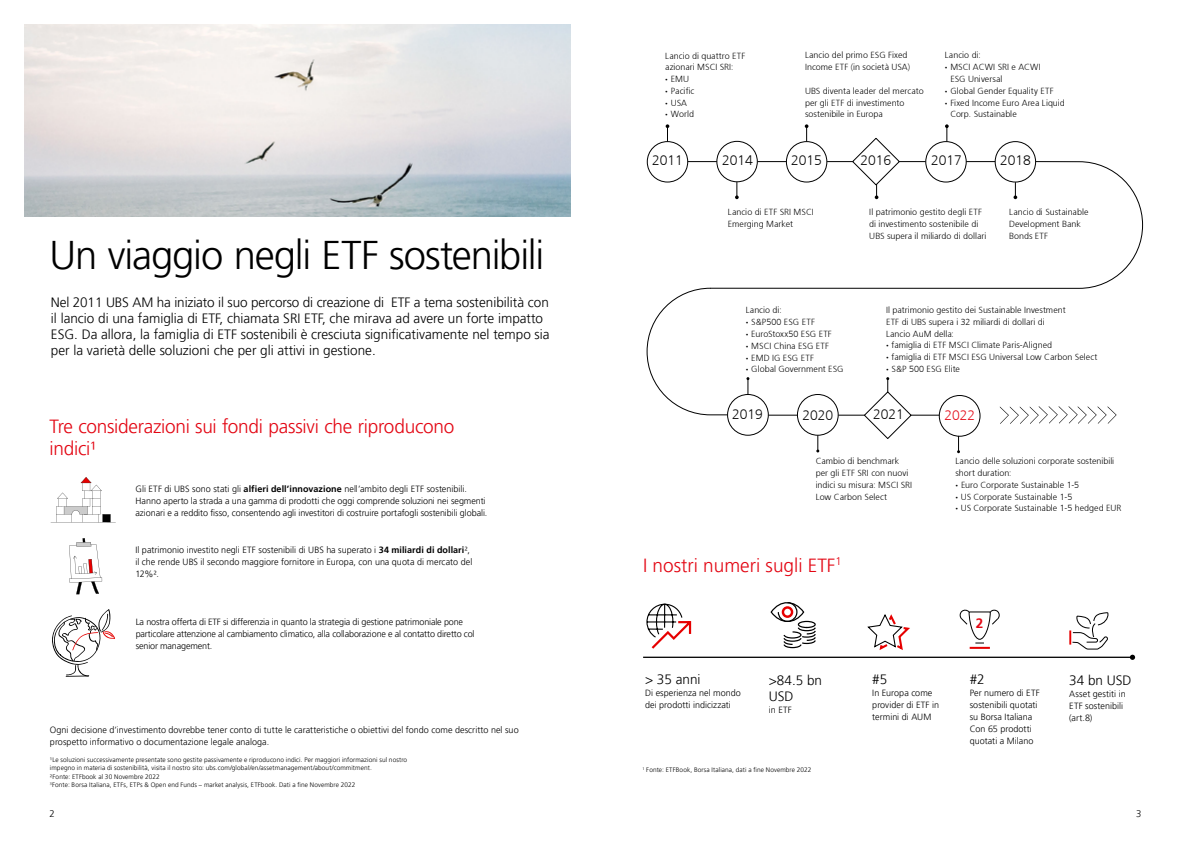
<style>
.page{position:relative;width:1191px;height:842px;background:#fff}
.page>*{position:absolute;margin:0;border:0;box-sizing:border-box;transform-origin:0 0}
.t1{font:300 40px "Frutiger 45";letter-spacing:-.03em;color:#000}
.t2{font:300 19px/22px "Frutiger 45";letter-spacing:-.01em;color:#e30613}
.t3{font:300 13.7px "Frutiger 45";color:#000}
.t4{font:300 13.7px "Frutiger 45";color:#e30613}
.t5{font:300 13.5px/16px "Frutiger 45";color:#000}
.t6{font:300 13.5px "Frutiger 45";color:#e30613}
.t7{font:300 9.5px "Frutiger 45";color:#000}
.t8{font:300 9px/12px "Frutiger 45";color:#000}
.t9{font:300 8.8px/11.8px "Frutiger 45";letter-spacing:.005em;color:#000}
.t10{font:300 6.5px/8.5px "Frutiger 45";letter-spacing:.015em;color:#000}
.s1{font-style:inherit}
.s2{font-family:"Frutiger 55 Roman";font-weight:700}
</style>
<div class="page">
<svg style="left:56px;top:477px;width:55px;height:45px"></svg>
<svg style="left:69px;top:538px;width:33px;height:56px"></svg>
<svg style="left:52px;top:609px;width:63px;height:68px"></svg>
<img style="left:25px;top:25px;width:545px;height:192px">
<hr style="left:643px;top:657px;width:489px;height:1px;background:#000">
<svg style="left:1129px;top:655px;width:6px;height:5px"></svg>
<svg style="left:867px;top:614px;width:43px;height:36px"></svg>
<svg style="left:646px;top:603px;width:46px;height:46px"></svg>
<svg style="left:1069px;top:612px;width:39px;height:38px"></svg>
<hr style="left:969px;top:647px;width:21px;height:2px;background:#e60000">
<svg style="left:959px;top:610px;width:41px;height:33px"></svg>
<svg style="left:770px;top:602px;width:46px;height:47px"></svg>
<div style="left:975px;top:616px;width:9px;height:17px;background:#fff"></div>
<svg style="left:768px;top:415px;width:29px;height:1px"></svg>
<hr style="left:908px;top:415px;width:32px;height:1px;background:#000">
<div style="left:647px;top:141px;width:41px;height:41px;border:1px solid #000;border-radius:50%"></div>
<div style="left:716px;top:141px;width:41px;height:41px;border:1px solid #000;border-radius:50%"></div>
<div style="left:797px;top:394px;width:41px;height:41px;border:1px solid #000;border-radius:50%"></div>
<svg style="left:816px;top:435px;width:3px;height:17px"></svg>
<svg style="left:646px;top:161px;width:497px;height:254px"></svg>
<div style="left:939px;top:395px;width:41px;height:41px;background:#fff;border-radius:50%"></div>
<div style="left:939px;top:395px;width:41px;height:41px;border:1px solid #000;border-radius:50%"></div>
<svg style="left:957px;top:436px;width:3px;height:17px"></svg>
<svg style="left:999px;top:406px;width:117px;height:18px"></svg>
<svg style="left:665px;top:124px;width:4px;height:17px"></svg>
<div style="left:786px;top:142px;width:41px;height:40px;background:#fff;border-radius:50%"></div>
<div style="left:786px;top:141px;width:41px;height:41px;border:1px solid #000;border-radius:50%"></div>
<div style="left:925px;top:142px;width:41px;height:40px;background:#fff;border-radius:50%"></div>
<div style="left:925px;top:141px;width:41px;height:41px;border:1px solid #000;border-radius:50%"></div>
<div style="left:995px;top:142px;width:40px;height:40px;background:#fff;border-radius:50%"></div>
<div style="left:995px;top:141px;width:40px;height:41px;border:1px solid #000;border-radius:50%"></div>
<svg style="left:1013px;top:182px;width:4px;height:17px"></svg>
<svg style="left:735px;top:182px;width:3px;height:17px"></svg>
<svg style="left:945px;top:124px;width:3px;height:17px"></svg>
<svg style="left:804px;top:124px;width:4px;height:17px"></svg>
<div style="left:727px;top:394px;width:41px;height:41px;background:#fff;border-radius:50%"></div>
<div style="left:727px;top:394px;width:41px;height:41px;border:1px solid #000;border-radius:50%"></div>
<svg style="left:746px;top:377px;width:3px;height:17px"></svg>
<svg style="left:838px;top:377px;width:73px;height:62px"></svg>
<svg style="left:827px;top:138px;width:98px;height:61px"></svg>
<h1 class="t1" style="left:50px;top:232px;width:496px">Un viaggio negli ETF sostenibili</h1>
<p class="t5" style="left:51px;top:294px;width:500px">Nel 2011 UBS AM ha iniziato il suo percorso di creazione di ETF a tema sostenibilità con il lancio di una famiglia di ETF, chiamata SRI ETF, che mirava ad avere un forte impatto ESG. Da allora, la famiglia di ETF sostenibili è cresciuta significativamente nel tempo sia per la varietà delle soluzioni che per gli attivi in gestione.</p>
<h2 class="t2" style="left:50px;top:416px;width:406px">Tre considerazioni sui fondi passivi che riproducono indici¹</h2>
<p class="t8" style="left:135px;top:482px;width:353px">Gli ETF di UBS sono stati gli <span class="s1">alfieri dell’innovazione</span> nell’ambito degli ETF sostenibili.<br>Hanno aperto la strada a una gamma di prodotti che oggi comprende soluzioni nei segmenti azionari e a reddito fisso, consentendo agli investitori di costruire portafogli sostenibili globali.</p>
<p class="t8" style="left:135px;top:543px;width:338px">Il patrimonio investito negli ETF sostenibili di UBS ha superato i <span class="s1">34 miliardi di dollari</span>², il che rende UBS il secondo maggiore fornitore in Europa, con una quota di mercato del<br>12%².</p>
<p class="t8" style="left:136px;top:615px;width:340px">La nostra offerta di ETF si differenzia in quanto la strategia di gestione patrimoniale pone particolare attenzione al cambiamento climatico, alla collaborazione e al contatto diretto col senior management.</p>
<p class="t8" style="left:50px;top:724px;width:470px">Ogni decisione d’investimento dovrebbe tener conto di tutte le caratteristiche o obiettivi del fondo come descritto nel suo prospetto informativo o documentazione legale analoga.</p>
<p class="t10" style="left:50px;top:755px;width:359px">¹Le soluzioni successivamente presentate sono gestite passivamente e riproducono indici. Per maggiori informazioni sul nostro impegno in materia di sostenibilità, visita il nostro sito: ubs.com/global/en/assetmanagement/about/commitment.<br>²Fonte: ETFbook al 30 Novembre 2022<br><sup>3</sup>Fonte: Borsa Italiana, ETFs, ETPs &amp; Open end Funds – market analysis, ETFbook. Dati a fine Novembre 2022</p>
<p class="t7" style="left:50px;top:808px;width:7px">2</p>
<p class="t9" style="left:665px;top:49px;width:82px">Lancio di quattro ETF azionari MSCI SRI:<br><span class="s2">∙</span> EMU<br><span class="s2">∙</span> Pacific<br><span class="s2">∙</span> USA<br><span class="s2">∙</span> World</p>
<p class="t9" style="left:805px;top:49px;width:107px">Lancio del primo ESG Fixed<br>Income ETF (in società USA)</p>
<p class="t9" style="left:805px;top:85px;width:120px">UBS diventa leader del mercato per gli ETF di investimento sostenibile in Europa</p>
<p class="t9" style="left:944px;top:49px;width:38px">Lancio di:</p>
<p class="t9" style="left:944px;top:61px;width:97px"><span class="s2">∙</span> MSCI ACWI SRI e ACWI</p>
<p class="t9" style="left:950px;top:73px;width:54px">ESG Universal</p>
<p class="t9" style="left:944px;top:85px;width:110px"><span class="s2">∙</span> Global Gender Equality ETF</p>
<p class="t9" style="left:944px;top:97px;width:121px"><span class="s2">∙</span> Fixed Income Euro Area Liquid</p>
<p class="t9" style="left:950px;top:108px;width:68px">Corp. Sustainable</p>
<h3 class="t3" style="left:860px;top:152px;width:32px">2016</h3>
<h3 class="t3" style="left:652px;top:152px;width:32px">2011</h3>
<h3 class="t3" style="left:722px;top:152px;width:32px">2014</h3>
<h3 class="t3" style="left:791px;top:152px;width:32px">2015</h3>
<h3 class="t3" style="left:931px;top:152px;width:32px">2017</h3>
<h3 class="t3" style="left:1000px;top:152px;width:32px">2018</h3>
<p class="t9" style="left:728px;top:206px;width:87px">Lancio di ETF SRI MSCI<br>Emerging Market</p>
<p class="t9" style="left:869px;top:206px;width:119px">Il patrimonio gestito degli ETF di investimento sostenibile di<br>UBS supera il miliardo di dollari</p>
<p class="t9" style="left:1009px;top:206px;width:81px">Lancio di Sustainable<br>Development Bank<br>Bonds ETF</p>
<p class="t9" style="left:745px;top:304px;width:99px">Lancio di:<br><span class="s2">∙</span> S&amp;P500 ESG ETF<br><span class="s2">∙</span> EuroStoxx50 ESG ETF<br><span class="s2">∙</span> MSCI China ESG ETF<br><span class="s2">∙</span> EMD IG ESG ETF<br><span class="s2">∙</span> Global Government ESG</p>
<p class="t9" style="left:886px;top:304px;width:213px">Il patrimonio gestito dei Sustainable Investment<br>ETF di UBS supera i 32 miliardi di dollari di<br>Lancio AuM della:<br><span class="s2">∙</span> famiglia di ETF MSCI Climate Paris-Aligned<br><span class="s2">∙</span> famiglia di ETF MSCI ESG Universal Low Carbon Select <span class="s2">∙</span> S&amp;P 500 ESG Elite</p>
<h3 class="t3" style="left:732px;top:406px;width:32px">2019</h3>
<h3 class="t3" style="left:802px;top:407px;width:32px">2020</h3>
<h3 class="t3" style="left:873px;top:407px;width:32px">2021</h3>
<h3 class="t4" style="left:944px;top:407px;width:32px">2022</h3>
<p class="t9" style="left:815px;top:455px;width:98px">Cambio di benchmark per gli ETF SRI con nuovi indici su misura: MSCI SRI<br>Low Carbon Select</p>
<h2 class="t2" style="left:643px;top:554px;width:200px">I nostri numeri sugli ETF<sup>1</sup></h2>
<p class="t9" style="left:955px;top:455px;width:167px">Lancio delle soluzioni corporate sostenibili short duration:<br><span class="s2">∙</span> Euro Corporate Sustainable 1-5<br><span class="s2">∙</span> US Corporate Sustainable 1-5<br><span class="s2">∙</span> US Corporate Sustainable 1-5 hedged EUR</p>
<h3 class="t6" style="left:975px;top:615px;width:9px">2</h3>
<h3 class="t5" style="left:645px;top:671px;width:57px">&gt; 35 anni</h3>
<p class="t8" style="left:645px;top:687px;width:97px">Di esperienza nel mondo dei prodotti indicizzati</p>
<h3 class="t5" style="left:769px;top:672px;width:55px">&gt;84.5 bn<br>USD</h3>
<p class="t8" style="left:769px;top:703px;width:24px">in ETF</p>
<p class="t10" style="left:642px;top:765px;width:171px"><sup>1</sup> Fonte: ETFBook, Borsa Italiana, dati a fine Novembre 2022</p>
<h3 class="t5" style="left:872px;top:671px;width:17px">#5</h3>
<p class="t8" style="left:872px;top:687px;width:68px">In Europa come provider di ETF in termini di AUM</p>
<h3 class="t5" style="left:969px;top:671px;width:17px">#2</h3>
<p class="t8" style="left:969px;top:687px;width:72px">Per numero di ETF sostenibili quotati su Borsa Italiana<br>Con 65 prodotti quotati a Milano</p>
<h3 class="t5" style="left:1069px;top:672px;width:64px">34 bn USD</h3>
<p class="t8" style="left:1069px;top:687px;width:58px">Asset gestiti in<br>ETF sostenibili (art.8)</p>
<p class="t7" style="left:1136px;top:808px;width:7px">3</p>
</div>
